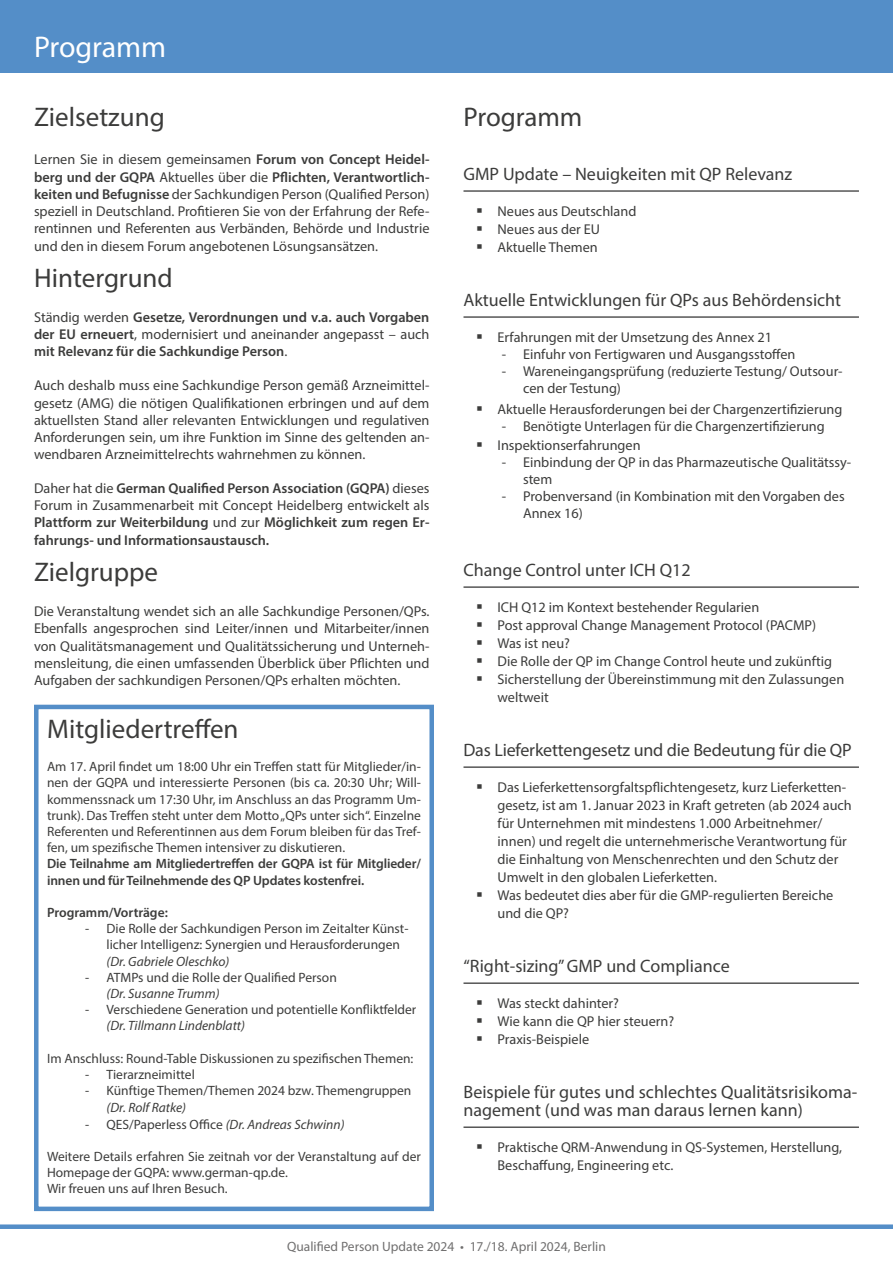
<style>
.page{position:relative;width:893px;height:1263px;background:#fff}
.page>*{position:absolute;margin:0;border:0;box-sizing:border-box;transform-origin:0 0}
.t1{font:30px "Myriad Pro";letter-spacing:-.005em;color:#fff}
.t2{font:27px "Myriad Pro";color:#3c3c3b}
.t3{font:18px/18px "Myriad Pro";color:#3c3c3b}
.t4{font:14.25px/18px "Myriad Pro";color:#3c3c3b}
.t5{font:600 14.25px/17.4px "Myriad Pro";color:#3c3c3b;text-align:justify}
.t6{font:13.5px/16.2px "Myriad Pro";color:#3c3c3b}
.t7{font:600 13.5px/16.2px "Myriad Pro";letter-spacing:-.01em;color:#3c3c3b}
.t8{font:italic 13.5px "Myriad Pro";color:#3c3c3b}
.t9{font:13.5px "Myriad Pro";color:#706f6f}
.s1{font-weight:600}
.s2{font-weight:400}
.s3{font-style:italic}
</style>
<div class="page">
<div style="left:0;top:0;width:893px;height:72px;background:#548ec8"></div>
<div style="left:0;top:1224px;width:893px;height:5px;background:#548ec8"></div>
<div style="left:34px;top:705px;width:400px;height:506px;border:4px solid #548ec8"></div>
<hr style="left:463px;top:191px;width:396px;height:1px;background:#000">
<hr style="left:463px;top:317px;width:396px;height:1px;background:#000">
<hr style="left:463px;top:587px;width:396px;height:1px;background:#000">
<hr style="left:463px;top:767px;width:396px;height:1px;background:#000">
<hr style="left:463px;top:983px;width:396px;height:1px;background:#000">
<hr style="left:463px;top:1127px;width:396px;height:1px;background:#000">
<h1 class="t1" style="left:34px;top:28px;width:134px">Programm</h1>
<h2 class="t2" style="left:34px;top:100px;width:132px">Zielsetzung</h2>
<p class="t4" style="left:34px;top:151px;width:397px;line-height:17.2px;text-align:justify">Lernen Sie in diesem gemeinsamen <span class="s1">Forum von Concept Heidel&shy;berg und der GQPA</span> Aktuelles über die <span class="s1">Pflichten, Verantwortlich&shy;keiten und Befugnisse</span> der Sachkundigen Person (Qualified Person) speziell in Deutschland. Profitieren Sie von der Erfahrung der Refe&shy;rentinnen und Referenten aus Verbänden, Behörde und Industrie und den in diesem Forum angebotenen Lösungsansätzen.</p>
<h2 class="t2" style="left:34px;top:261px;width:140px">Hintergrund</h2>
<p class="t5" style="left:34px;top:308px;width:397px"><span class="s2">Ständig werden</span> Gesetze, Verordnungen und v.a. auch Vorgaben der EU erneuert<span class="s2">, modernisiert und aneinander angepasst – auch </span>mit Relevanz für die Sachkundige Person<span class="s2">.</span></p>
<p class="t4" style="left:34px;top:377px;width:397px;line-height:17.1px;text-align:justify">Auch deshalb muss eine Sachkundige Person gemäß Arzneimittel&shy;gesetz (AMG) die nötigen Qualifikationen erbringen und auf dem aktuellsten Stand aller relevanten Entwicklungen und regulativen Anforderungen sein, um ihre Funktion im Sinne des geltenden an&shy;wendbaren Arzneimittelrechts wahrnehmen zu können.</p>
<p class="t5" style="left:34px;top:479px;width:397px"><span class="s2">Daher hat die</span> German Qualified Person Association (GQPA) <span class="s2">dieses Forum in Zusammenarbeit mit Concept Heidelberg entwickelt als </span>Plattform zur Weiterbildung <span class="s2">und zur</span> Möglichkeit zum regen Er&shy;fahrungs- und Informationsaustausch.</p>
<h2 class="t2" style="left:34px;top:555px;width:126px">Zielgruppe</h2>
<p class="t4" style="left:34px;top:603px;width:397px;line-height:17.1px;text-align:justify">Die Veranstaltung wendet sich an alle Sachkundige Personen/QPs.<br>Ebenfalls angesprochen sind Leiter/innen und Mitarbeiter/innen von Qualitätsmanagement und Qualitätssicherung und Unterneh&shy;mensleitung, die einen umfassenden Überblick über Pflichten und Aufgaben der sachkundigen Personen/QPs erhalten möchten.</p>
<h2 class="t2" style="left:47px;top:712px;width:193px">Mitgliedertreffen</h2>
<p class="t6" style="left:47px;top:758px;width:375px;text-align:justify">Am 17. April findet um 18:00 Uhr ein Treffen statt für Mitglieder/in&shy;nen der GQPA und interessierte Personen (bis ca. 20:30 Uhr; Will&shy;kommenssnack um 17:30 Uhr, im Anschluss an das Programm Um&shy;trunk). Das Treffen steht unter dem Motto „QPs unter sich“. Einzelne Referenten und Referentinnen aus dem Forum bleiben für das Tref&shy;fen, um spezifische Themen intensiver zu diskutieren.</p>
<p class="t7" style="left:47px;top:855px;width:375px">Die Teilnahme am Mitgliedertreffen der GQPA ist für Mitglieder/ innen und für Teilnehmende des QP Updates kostenfrei.</p>
<p class="t7" style="left:47px;top:904px;width:122px">Programm/Vorträge:</p>
<p class="t6" style="left:107px;top:920px;width:303px;text-indent:-21px">- Die Rolle der Sachkundigen Person im Zeitalter Künst&shy;licher Intelligenz: Synergien und Herausforderungen</p>
<p class="t8" style="left:107px;top:953px;width:124px">(Dr. Gabriele Oleschko)</p>
<p class="t6" style="left:85px;top:969px;width:253px">- ATMPs und die Rolle der Qualified Person</p>
<p class="t8" style="left:107px;top:985px;width:114px">(Dr. Susanne Trumm)</p>
<p class="t6" style="left:85px;top:1001px;width:333px">- Verschiedene Generation und potentielle Konfliktfelder</p>
<p class="t8" style="left:107px;top:1017px;width:140px">(Dr. Tillmann Lindenblatt)</p>
<p class="t6" style="left:47px;top:1050px;width:368px">Im Anschluss: Round-Table Diskussionen zu spezifischen Themen:</p>
<p class="t6" style="left:85px;top:1066px;width:111px">- Tierarzneimittel</p>
<p class="t6" style="left:85px;top:1082px;width:328px">- Künftige Themen/Themen 2024 bzw. Themengruppen</p>
<p class="t8" style="left:107px;top:1098px;width:81px">(Dr. Rolf Ratke)</p>
<p class="t6" style="left:85px;top:1116px;width:261px">- QES/Paperless Office <span class="s3">(Dr. Andreas Schwinn)</span></p>
<p class="t6" style="left:47px;top:1148px;width:375px">Weitere Details erfahren Sie zeitnah vor der Veranstaltung auf der<br>Homepage der GQPA: www.german-qp.de.<br>Wir freuen uns auf Ihren Besuch.</p>
<h2 class="t2" style="left:463px;top:100px;width:120px">Programm</h2>
<p class="t3" style="left:463px;top:165px;width:330px">GMP Update – Neuigkeiten mit QP Relevanz</p>
<p class="t4" style="left:497px;top:202px;width:140px">Neues aus Deutschland<br>Neues aus der EU<br>Aktuelle Themen</p>
<p class="t3" style="left:463px;top:291px;width:379px">Aktuelle Entwicklungen für QPs aus Behördensicht</p>
<p class="t4" style="left:497px;top:328px;width:276px">Erfahrungen mit der Umsetzung des Annex 21</p>
<p class="t4" style="left:502px;top:345px;width:295px">- Einfuhr von Fertigwaren und Ausgangsstoffen</p>
<p class="t4" style="left:523px;top:363px;width:321px;line-height:17.1px;text-indent:-21px">- Wareneingangsprüfung (reduzierte Testung/ Outsour&shy;cen der Testung)</p>
<p class="t4" style="left:497px;top:400px;width:346px">Aktuelle Herausforderungen bei der Chargenzertifizierung</p>
<p class="t4" style="left:497px;top:417px;width:329px;line-height:18.9px">- Benötigte Unterlagen für die Chargenzertifizierung<br>Inspektionserfahrungen</p>
<p class="t4" style="left:523px;top:454px;width:330px;line-height:17.1px;text-indent:-21px">- Einbindung der QP in das Pharmazeutische Qualitätssy&shy;stem</p>
<p class="t4" style="left:523px;top:488px;width:323px;line-height:17.1px;text-indent:-21px">- Probenversand (in Kombination mit den Vorgaben des<br>Annex 16)</p>
<p class="t3" style="left:463px;top:561px;width:229px">Change Control unter ICH Q12</p>
<p class="t4" style="left:497px;top:598px;width:348px">ICH Q12 im Kontext bestehender Regularien<br>Post approval Change Management Protocol (PACMP)<br>Was ist neu?<br>Die Rolle der QP im Change Control heute und zukünftig Sicherstellung der Übereinstimmung mit den Zulassungen weltweit</p>
<p class="t3" style="left:463px;top:741px;width:390px">Das Lieferkettengesetz und die Bedeutung für die QP</p>
<p class="t4" style="left:497px;top:778px;width:356px">Das Lieferkettensorgfaltspflichtengesetz, kurz Lieferketten&shy;gesetz, ist am 1. Januar 2023 in Kraft getreten (ab 2024 auch für Unternehmen mit mindestens 1.000 Arbeitnehmer/ innen) und regelt die unternehmerische Verantwortung für die Einhaltung von Menschenrechten und den Schutz der Umwelt in den globalen Lieferketten.<br>Was bedeutet dies aber für die GMP-regulierten Bereiche und die QP?</p>
<p class="t3" style="left:463px;top:957px;width:268px">“Right-sizing” GMP und Compliance</p>
<p class="t4" style="left:497px;top:994px;width:178px">Was steckt dahinter?<br>Wie kann die QP hier steuern?<br>Praxis-Beispiele</p>
<p class="t3" style="left:463px;top:1083px;width:395px">Beispiele für gutes und schlechtes Qualitätsrisikoma&shy;nagement (und was man daraus lernen kann)</p>
<p class="t4" style="left:497px;top:1138px;width:346px">Praktische QRM-Anwendung in QS-Systemen, Herstellung,<br>Beschaffung, Engineering etc.</p>
<p class="t9" style="left:287px;top:1238px;width:320px">Qualified Person Update 2024 • 17./18. April 2024, Berlin</p>
</div>
